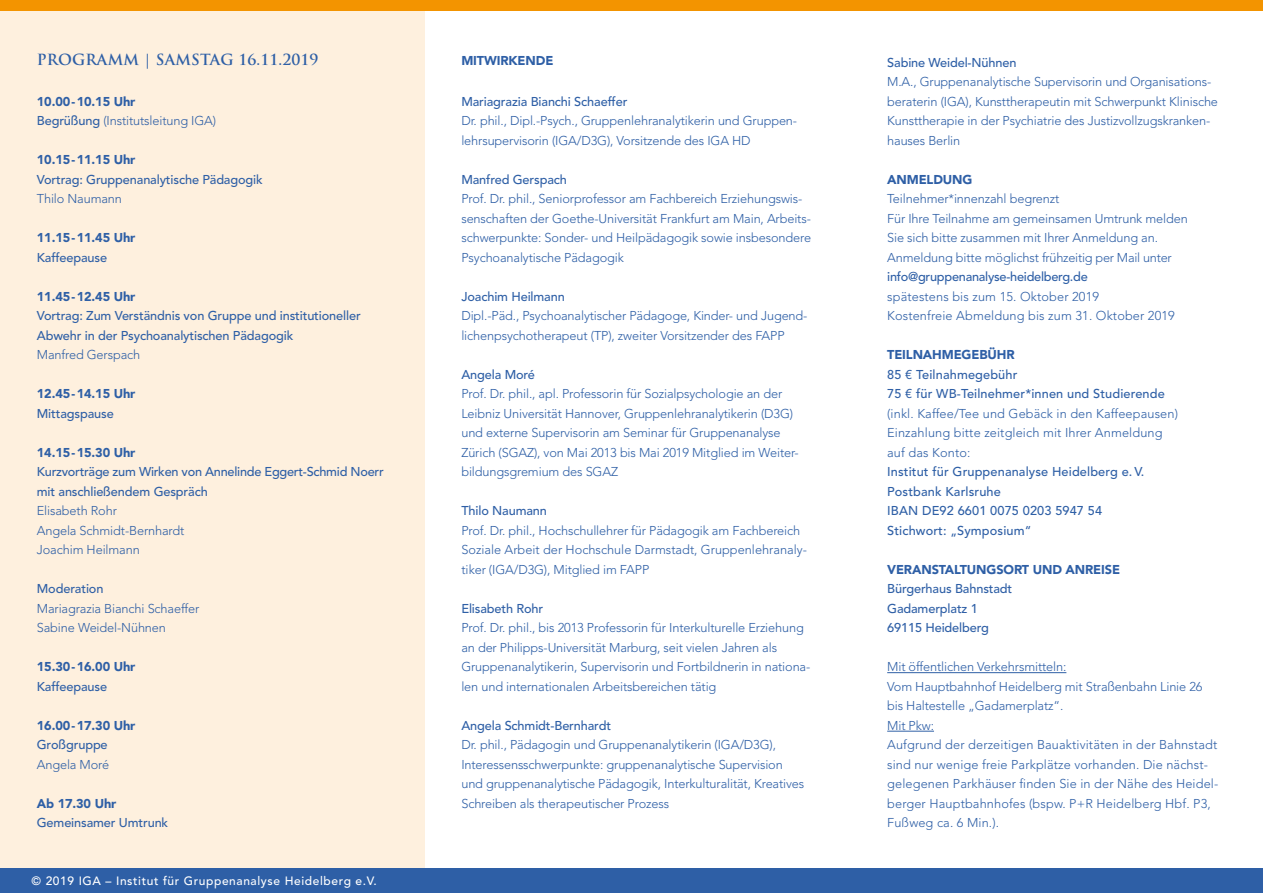
<style>
.page{position:relative;width:1263px;height:893px;background:#fff}
.page>*{position:absolute;margin:0;border:0;box-sizing:border-box;transform-origin:0 0}
.t1{font:700 15px "Trajan Pro";letter-spacing:.005em;color:#2e5fa6}
.t2{font:300 12.75px/19.5px "Avenir LT Std";letter-spacing:-.01em;color:#2e5fa6}
.t3{font:300 12.75px/19.5px "Avenir LT Std";letter-spacing:.01em;color:#2e5fa6}
.t4{font:500 12.75px/19.5px "Avenir LT Std";letter-spacing:-.01em;color:#2e5fa6}
.t5{font:900 12.75px "Avenir LT Std";letter-spacing:-.01em;color:#2e5fa6}
.t6{font:500 12.75px/19.5px "Avenir LT Std";letter-spacing:.01em;color:#2e5fa6}
.t7{font:500 12px "Avenir LT Std";letter-spacing:.05em;color:#fff}
.s1{font-weight:900}
.s2{font-weight:500}
</style>
<div class="page">
<div style="left:0;top:4px;width:424px;height:889px;background:#fef0de"></div>
<hr style="left:887px;top:672px;width:179px;height:1px;background:#2e5fa6">
<hr style="left:887px;top:731px;width:47px;height:1px;background:#2e5fa6">
<div style="left:0;top:0;width:1263px;height:11px;background:#f39400"></div>
<div style="left:0;top:869px;width:1263px;height:24px;background:#2e5fa6"></div>
<p class="t1" style="left:37px;top:50px;width:283px">PROGRAMM | SAMSTAG 16.11.2019</p>
<p class="t2" style="left:37px;top:92px;width:181px"><span class="s1">10.00-10.15 Uhr<br></span><span class="s2">Begrüßung</span> (Institutsleitung IGA)</p>
<p class="t5" style="left:37px;top:152px;width:100px">10.15-11.15 Uhr</p>
<p class="t4" style="left:37px;top:170px;width:227px">Vortrag: Gruppenanalytische Pädagogik</p>
<p class="t2" style="left:37px;top:189px;width:87px">Thilo Naumann</p>
<p class="t5" style="left:37px;top:230px;width:100px">11.15-11.45 Uhr</p>
<p class="t4" style="left:37px;top:248px;width:72px">Kaffeepause</p>
<p class="t5" style="left:37px;top:289px;width:100px">11.45-12.45 Uhr</p>
<p class="t4" style="left:37px;top:306px;width:325px">Vortrag: Zum Verständnis von Gruppe und institutioneller<br>Abwehr in der Psychoanalytischen Pädagogik</p>
<p class="t2" style="left:37px;top:345px;width:105px">Manfred Gerspach</p>
<p class="t5" style="left:37px;top:386px;width:100px">12.45-14.15 Uhr</p>
<p class="t4" style="left:37px;top:404px;width:78px">Mittagspause</p>
<p class="t5" style="left:37px;top:445px;width:100px">14.15-15.30 Uhr</p>
<p class="t4" style="left:37px;top:462px;width:348px">Kurzvorträge zum Wirken von Annelinde Eggert-Schmid Noerr mit anschließendem Gespräch</p>
<p class="t2" style="left:37px;top:501px;width:149px">Elisabeth Rohr<br>Angela Schmidt-Bernhardt<br>Joachim Heilmann</p>
<p class="t4" style="left:37px;top:579px;width:68px">Moderation</p>
<p class="t2" style="left:37px;top:599px;width:164px">Mariagrazia Bianchi Schaeffer<br>Sabine Weidel-Nühnen</p>
<p class="t5" style="left:37px;top:659px;width:100px">15.30-16.00 Uhr</p>
<p class="t4" style="left:37px;top:677px;width:72px">Kaffeepause</p>
<p class="t5" style="left:37px;top:718px;width:100px">16.00-17.30 Uhr</p>
<p class="t4" style="left:37px;top:735px;width:72px">Großgruppe</p>
<p class="t2" style="left:37px;top:755px;width:74px">Angela Moré</p>
<p class="t5" style="left:37px;top:796px;width:81px">Ab 17.30 Uhr</p>
<p class="t4" style="left:37px;top:813px;width:133px">Gemeinsamer Umtrunk</p>
<p class="t7" style="left:32px;top:874px;width:347px">© 2019 IGA – Institut für Gruppenanalyse Heidelberg e.V.</p>
<p class="t5" style="left:461px;top:53px;width:93px">MITWIRKENDE</p>
<p class="t4" style="left:461px;top:92px;width:167px">Mariagrazia Bianchi Schaeffer</p>
<p class="t2" style="left:461px;top:111px;width:337px">Dr. phil., Dipl.-Psych., Gruppenlehranalytikerin und Gruppen&shy;lehrsupervisorin (IGA/D3G), Vorsitzende des IGA HD</p>
<p class="t4" style="left:461px;top:170px;width:107px">Manfred Gerspach</p>
<p class="t2" style="left:461px;top:189px;width:351px">Prof. Dr. phil., Seniorprofessor am Fachbereich Erziehungswis&shy;senschaften der Goethe-Universität Frankfurt am Main, Arbeits&shy;schwerpunkte: Sonder- und Heilpädagogik sowie insbesondere Psychoanalytische Pädagogik</p>
<p class="t4" style="left:461px;top:287px;width:105px">Joachim Heilmann</p>
<p class="t2" style="left:461px;top:306px;width:348px">Dipl.-Päd., Psychoanalytischer Pädagoge, Kinder- und Jugend&shy;lichenpsychotherapeut (TP), zweiter Vorsitzender des FAPP</p>
<p class="t4" style="left:461px;top:365px;width:75px">Angela Moré</p>
<p class="t2" style="left:461px;top:384px;width:339px">Prof. Dr. phil., apl. Professorin für Sozialpsychologie an der Leibniz Universität Hannover, Gruppenlehranalytikerin (D3G) und externe Supervisorin am Seminar für Gruppenanalyse Zürich (SGAZ), von Mai 2013 bis Mai 2019 Mitglied im Weiter&shy;bildungsgremium des SGAZ</p>
<p class="t4" style="left:461px;top:501px;width:87px">Thilo Naumann</p>
<p class="t2" style="left:461px;top:520px;width:347px">Prof. Dr. phil., Hochschullehrer für Pädagogik am Fachbereich<br>Soziale Arbeit der Hochschule Darmstadt, Gruppenlehranaly&shy;tiker (IGA/D3G), Mitglied im FAPP</p>
<p class="t4" style="left:461px;top:599px;width:83px">Elisabeth Rohr</p>
<p class="t2" style="left:461px;top:618px;width:350px">Prof. Dr. phil., bis 2013 Professorin für Interkulturelle Erziehung an der Philipps-Universität Marburg, seit vielen Jahren als Gruppenanalytikerin, Supervisorin und Fortbildnerin in nationa&shy;len und internationalen Arbeitsbereichen tätig</p>
<p class="t4" style="left:461px;top:716px;width:151px">Angela Schmidt-Bernhardt</p>
<p class="t2" style="left:461px;top:735px;width:344px">Dr. phil., Pädagogin und Gruppenanalytikerin (IGA/D3G), Interessensschwerpunkte: gruppenanalytische Supervision und gruppenanalytische Pädagogik, Interkulturalität, Kreatives Schreiben als therapeutischer Prozess</p>
<p class="t4" style="left:887px;top:53px;width:131px">Sabine Weidel-Nühnen</p>
<p class="t2" style="left:887px;top:72px;width:332px">M.A., Gruppenanalytische Supervisorin und Organisations&shy;beraterin (IGA), Kunsttherapeutin mit Schwerpunkt Klinische Kunsttherapie in der Psychiatrie des Justizvollzugskranken&shy;hauses Berlin</p>
<p class="t5" style="left:887px;top:172px;width:87px">ANMELDUNG</p>
<p class="t2" style="left:887px;top:189px;width:302px">Teilnehmer*innenzahl begrenzt<br>Für Ihre Teilnahme am gemeinsamen Umtrunk melden Sie sich bitte zusammen mit Ihrer Anmeldung an.<br>Anmeldung bitte möglichst frühzeitig per Mail unter</p>
<p class="t4" style="left:887px;top:267px;width:202px">info@gruppenanalyse-heidelberg.de</p>
<p class="t3" style="left:887px;top:287px;width:289px">spätestens bis zum 15. Oktober 2019<br>Kostenfreie Abmeldung bis zum 31. Oktober 2019</p>
<p class="t5" style="left:887px;top:347px;width:129px">TEILNAHMEGEBÜHR</p>
<p class="t6" style="left:887px;top:365px;width:279px">85 € Teilnahmegebühr<br>75 € für WB-Teilnehmer*innen und Studierende</p>
<p class="t3" style="left:887px;top:404px;width:292px">(inkl. Kaffee/Tee und Gebäck in den Kaffeepausen)<br>Einzahlung bitte zeitgleich mit Ihrer Anmeldung auf das Konto:</p>
<p class="t6" style="left:887px;top:462px;width:259px">Institut für Gruppenanalyse Heidelberg e.V.<br>Postbank Karlsruhe<br>IBAN DE92 6601 0075 0203 5947 54<br>Stichwort: „Symposium“</p>
<p class="t5" style="left:887px;top:562px;width:234px">VERANSTALTUNGSORT UND ANREISE</p>
<p class="t4" style="left:887px;top:579px;width:127px">Bürgerhaus Bahnstadt<br>Gadamerplatz 1<br>69115 Heidelberg</p>
<p class="t3" style="left:887px;top:657px;width:333px">Mit öffentlichen Verkehrsmitteln:<br>Vom Hauptbahnhof Heidelberg mit Straßenbahn Linie 26 bis Haltestelle „Gadamerplatz“.<br>Mit Pkw:<br>Aufgrund der derzeitigen Bauaktivitäten in der Bahnstadt sind nur wenige freie Parkplätze vorhanden. Die nächst&shy;gelegenen Parkhäuser finden Sie in der Nähe des Heidel&shy;berger Hauptbahnhofes (bspw. P+R Heidelberg Hbf. P3, Fußweg ca. 6 Min.).</p>
</div>
